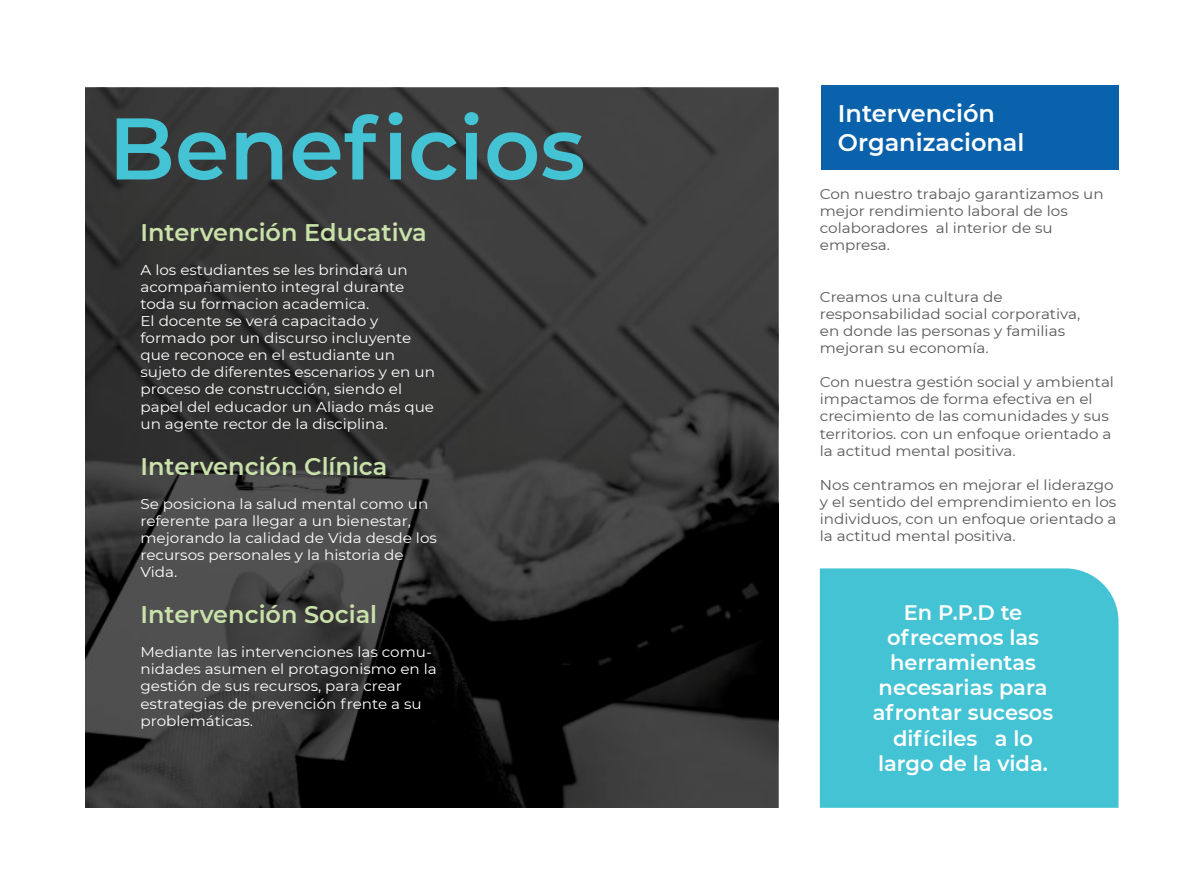
<style>
.page{position:relative;width:1202px;height:893px;background:#fff}
.page>*{position:absolute;margin:0;border:0;box-sizing:border-box;transform-origin:0 0}
.t1{font:600 87.3px "Montserrat";color:#44c3d4}
.t2{font:600 24px "Montserrat";color:#c9e2aa}
.t3{font:600 24px/28.8px "Montserrat";color:#fff}
.t4{font:600 21px/25.2px "Montserrat";color:#fff;text-align:center}
.t5{font:14.25px/17.1px "Montserrat";color:#fff;scale:1.06 1}
.t6{font:14.25px/17.1px "Montserrat";color:#57585a;scale:1.06 1}
</style>
<div class="page">
<div style="left:819px;top:568px;width:299px;height:240px;background:#44c3d4"></div>
<div style="left:820px;top:85px;width:298px;height:84px;background:#0962ab"></div>
<svg style="left:85px;top:88px;width:692px;height:720px;background:#323232"></svg>
<h1 class="t1" style="left:108px;top:87px;width:478px">Beneficios</h1>
<h2 class="t3" style="left:838px;top:98px;width:188px">Intervención<br>Organizacional</h2>
<h2 class="t2" style="left:140px;top:215px;width:288px">Intervención Educativa</h2>
<p class="t5" style="left:140px;top:261px;width:279px">A los estudiantes se les brindará un acompañamiento integral durante toda su formacion academica.<br>El docente se verá capacitado y formado por un discurso incluyente que reconoce en el estudiante un sujeto de diferentes escenarios y en un proceso de construcción, siendo el papel del educador un Aliado más que un agente rector de la disciplina.</p>
<h2 class="t2" style="left:140px;top:449px;width:248px">Intervención Clínica</h2>
<p class="t5" style="left:140px;top:495px;width:281px">Se posiciona la salud mental como un referente para llegar a un bienestar, mejorando la calidad de Vida desde los recursos personales y la historia de<br>Vida.</p>
<h2 class="t2" style="left:140px;top:597px;width:238px">Intervención Social</h2>
<p class="t5" style="left:140px;top:643px;width:281px">Mediante las intervenciones las comu&shy;nidades asumen el protagonismo en la gestión de sus recursos, para crear estrategias de prevención frente a su problemáticas.</p>
<p class="t6" style="left:819px;top:185px;width:269px">Con nuestro trabajo garantizamos un mejor rendimiento laboral de los colaboradores al interior de su empresa.</p>
<p class="t6" style="left:819px;top:288px;width:247px">Creamos una cultura de responsabilidad social corporativa, en donde las personas y familias mejoran su economía.</p>
<p class="t6" style="left:819px;top:373px;width:279px">Con nuestra gestión social y ambiental impactamos de forma efectiva en el crecimiento de las comunidades y sus territorios. con un enfoque orientado a la actitud mental positiva.</p>
<p class="t6" style="left:819px;top:476px;width:281px">Nos centramos en mejorar el liderazgo y el sentido del emprendimiento en los individuos, con un enfoque orientado a la actitud mental positiva.</p>
<h3 class="t4" style="left:872px;top:599px;width:182px">En P.P.D te ofrecemos las herramientas necesarias para afrontar sucesos difíciles a lo largo de la vida.</h3>
</div>
